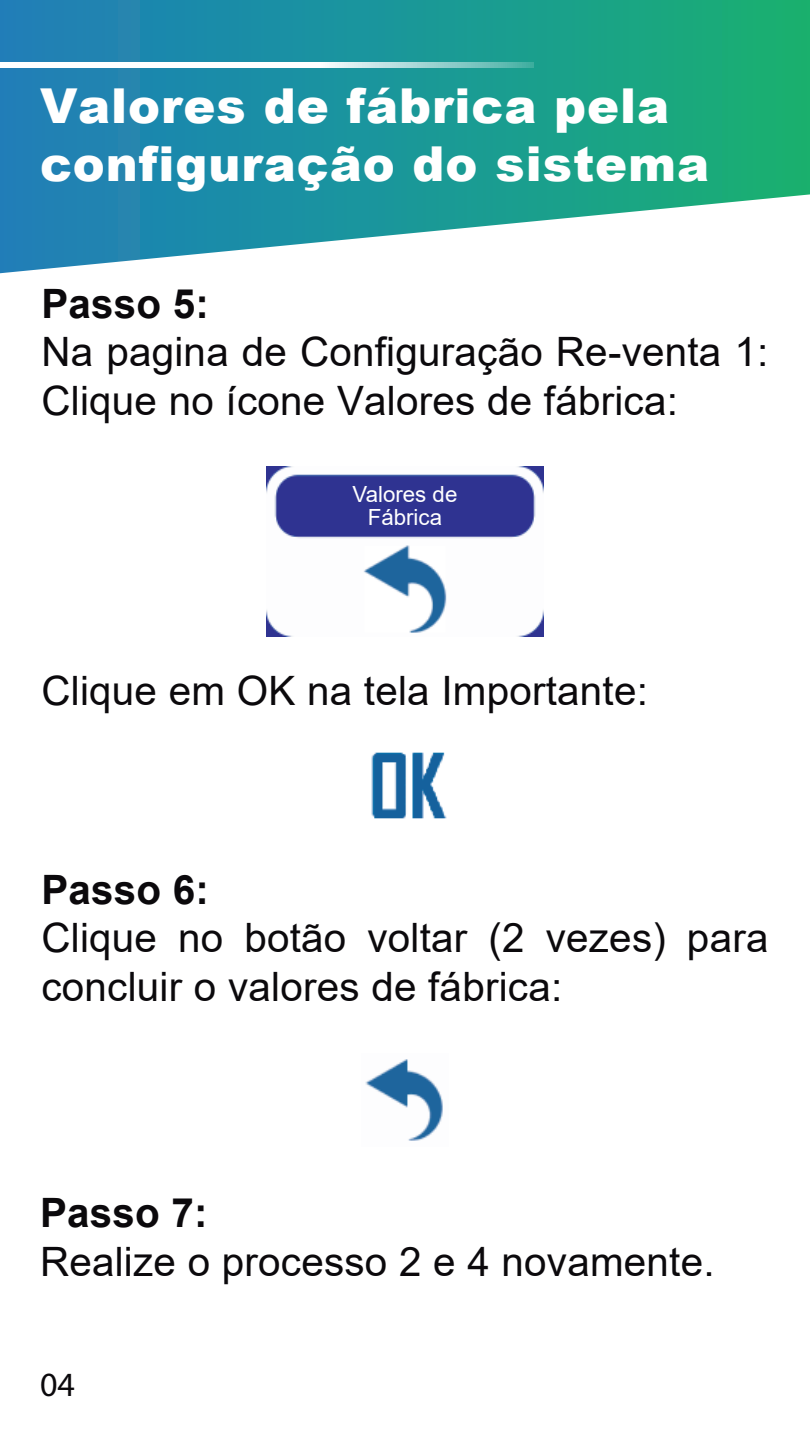
<style>
.page{position:relative;width:810px;height:1440px;background:#fff}
.page>*{position:absolute;margin:0;border:0;box-sizing:border-box;transform-origin:0 0}
.t1{font:900 48.15px/57.6px "Arial";letter-spacing:.02em;color:#fff}
.t2{font:40.5px/48.4px "Arial";letter-spacing:.005em;color:#0b090c}
.t3{font:700 40.5px "Arial";letter-spacing:.005em;color:#0b090c}
.t4{font:34.05px "Myriad Pro";color:#0b090c}
.t5{font:22.27px/23.2px "Arial";color:#fff;text-align:center}
</style>
<div class="page">
<svg style="left:0;top:0;width:810px;height:273px;background:#3da4a8"></svg>
<svg style="left:0;top:63px;width:534px;height:5px"></svg>
<img style="left:266px;top:467px;width:278px;height:169px">
<img style="left:371px;top:752px;width:76px;height:67px">
<img style="left:365px;top:1059px;width:78px;height:82px">
<p class="t1" style="left:40px;top:76px;width:671px">Valores de fábrica pela configuração do sistema</p>
<p class="t3" style="left:41px;top:275px;width:169px">Passo 5:</p>
<p class="t2" style="left:41px;top:327px;width:728px">Na pagina de Configuração Re-venta 1:<br>Clique no ícone Valores de fábrica:</p>
<p class="t5" style="left:353px;top:482px;width:106px">Valores de<br>Fábrica</p>
<p class="t2" style="left:41px;top:666px;width:608px">Clique em OK na tela Importante:</p>
<p class="t3" style="left:41px;top:861px;width:169px">Passo 6:</p>
<p class="t2" style="left:41px;top:914px;width:729px">Clique no botão voltar (2 vezes) para concluir o valores de fábrica:</p>
<p class="t3" style="left:40px;top:1184px;width:169px">Passo 7:</p>
<p class="t2" style="left:40px;top:1237px;width:676px">Realize o processo 2 e 4 novamente.</p>
<p class="t4" style="left:40px;top:1364px;width:36px">04</p>
</div>
